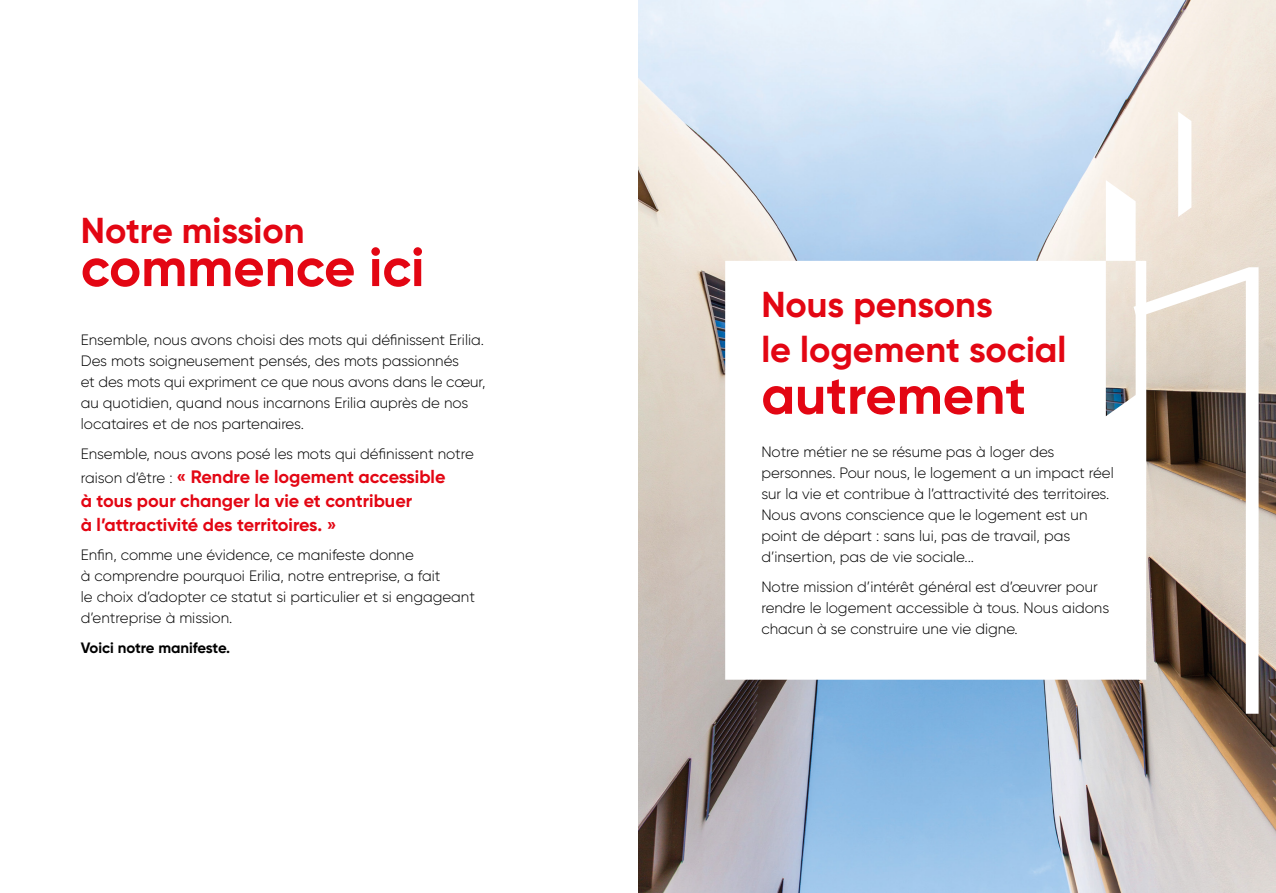
<style>
.page{position:relative;width:1276px;height:893px;background:#fff}
.page>*{position:absolute;margin:0;border:0;box-sizing:border-box;transform-origin:0 0}
.t1{font:100 637.8px "Gilroy";color:#fff}
.t2{font:700 54px "Gilroy";color:#e30613}
.t3{font:700 36px/44.5px "Gilroy";color:#e30613}
.t4{font:700 18px/24px "Gilroy";color:#e30613}
.t5{font:300 15px/21px "Gilroy";color:#000}
.t6{font:700 15px "Gilroy";color:#000}
.s1{font-weight:300;font-size:15px;color:#000}
</style>
<div class="page">
<img style="left:638px;top:0;width:638px;height:893px">
<svg style="left:725px;top:261px;width:421px;height:419px"></svg>
<svg style="left:1106px;top:180px;width:29px;height:81px"></svg>
<svg style="left:1178px;top:112px;width:13px;height:105px"></svg>
<h3 class="t3" style="left:81px;top:207px;width:225px">Notre mission</h3>
<h2 class="t2" style="left:81px;top:233px;width:345px">commence ici</h2>
<p class="t5" style="left:81px;top:329px;width:406px">Ensemble, nous avons choisi des mots qui définissent Erilia.<br>Des mots soigneusement pensés, des mots passionnés<br>et des mots qui expriment ce que nous avons dans le cœur, au quotidien, quand nous incarnons Erilia auprès de nos locataires et de nos partenaires.</p>
<p class="t5" style="left:81px;top:443px;width:395px">Ensemble, nous avons posé les mots qui définissent notre</p>
<p class="t4" style="left:81px;top:464px;width:366px"><span class="s1">raison d’être :</span> « Rendre le logement accessible à tous pour changer la vie et contribuer<br>à l’attractivité des territoires. »</p>
<p class="t5" style="left:81px;top:544px;width:396px">Enfin, comme une évidence, ce manifeste donne<br>à comprendre pourquoi Erilia, notre entreprise, a fait<br>le choix d’adopter ce statut si particulier et si engageant d’entreprise à mission.</p>
<p class="t6" style="left:81px;top:638px;width:151px">Voici notre manifeste.</p>
<h3 class="t3" style="left:761px;top:282px;width:306px">Nous pensons<br>le logement social</h3>
<h2 class="t2" style="left:761px;top:361px;width:266px">autrement</h2>
<p class="t5" style="left:761px;top:441px;width:354px">Notre métier ne se résume pas à loger des personnes. Pour nous, le logement a un impact réel sur la vie et contribue à l’attractivité des territoires.<br>Nous avons conscience que le logement est un point de départ : sans lui, pas de travail, pas d’insertion, pas de vie sociale...</p>
<p class="t5" style="left:761px;top:576px;width:349px">Notre mission d’intérêt général est d’œuvrer pour rendre le logement accessible à tous. Nous aidons chacun à se construire une vie digne.</p>
<h1 class="t1" style="left:1120px;top:101px;width:203px">1</h1>
</div>
